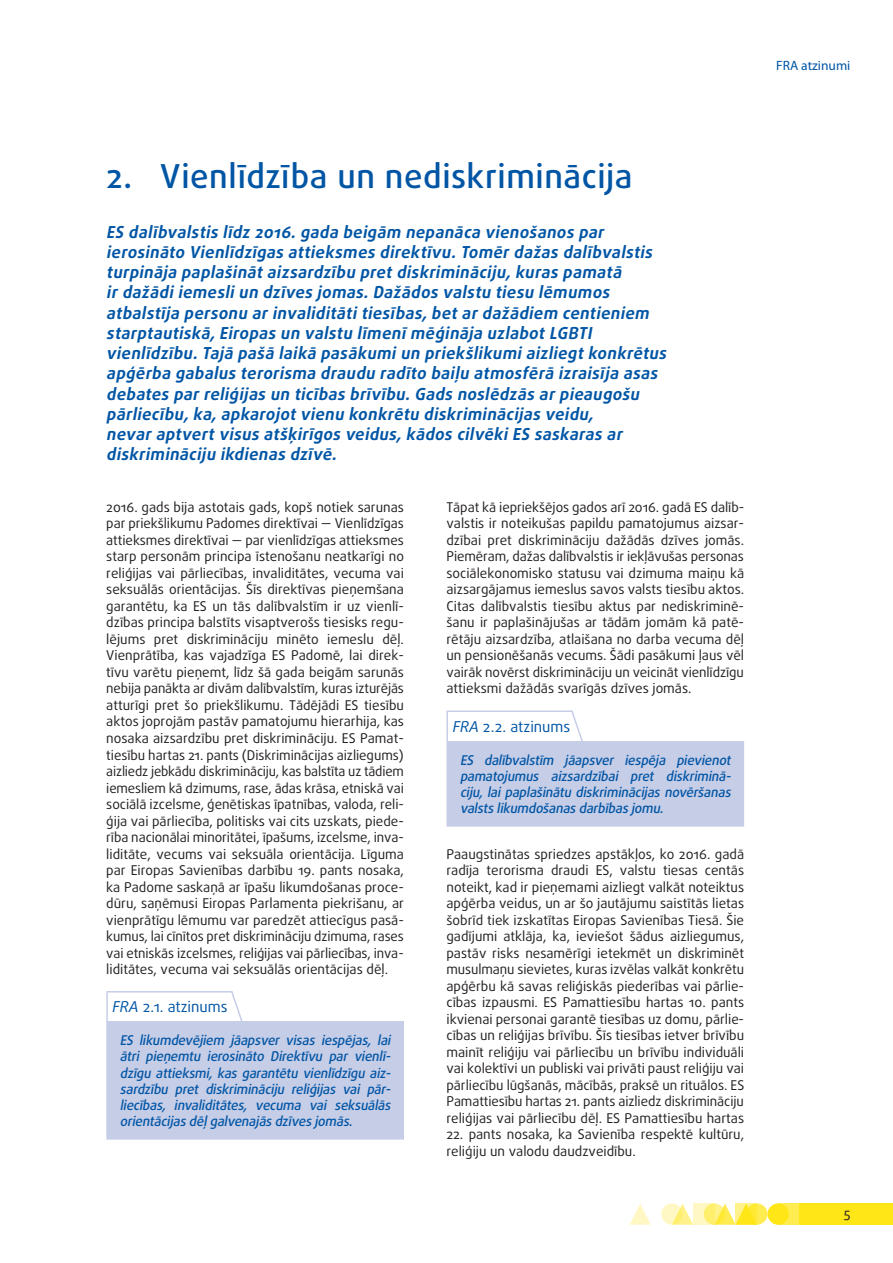
<style>
.page{position:relative;width:893px;height:1263px;background:#fff}
.page>*{position:absolute;margin:0;border:0;box-sizing:border-box;transform-origin:0 0}
.chapter_title{font:500 33px "Daxline Pro";letter-spacing:.015em;color:#0155a5}
.intro_chapter{font:italic 700 16.5px/20.2px "Daxline Pro";letter-spacing:.025em;color:#0155a5}
.opinion_header{font:15px "Daxline Pro";color:#0155a5}
.body_text{font:13.5px/16.5px "Daxline Pro";color:#231f20;text-align:justify}
.opinion_text{font:italic 500 13.5px/16.2px "Daxline Pro";letter-spacing:-.01em;color:#0155a5;text-align:justify}
.t1{font:13.5px "Myriad Pro";color:#0155a5}
.s1{font-style:italic}
</style>
<div class="page">
<div style="left:746px;top:1203px;width:21px;height:22px;background:#ffec50;border-radius:50%"></div>
<div style="left:778px;top:1203px;width:21px;height:22px;background:#ffec50"></div>
<div style="left:799px;top:1203px;width:94px;height:22px;background:#ffe616"></div>
<svg style="left:675px;top:1203px;width:18px;height:22px"></svg>
<svg style="left:629px;top:1204px;width:22px;height:21px"></svg>
<div style="left:767px;top:1203px;width:22px;height:22px;background:#ffe616;border-radius:50%"></div>
<svg style="left:718px;top:1203px;width:18px;height:22px"></svg>
<svg style="left:704px;top:1203px;width:21px;height:22px"></svg>
<svg style="left:661px;top:1203px;width:21px;height:22px"></svg>
<svg style="left:736px;top:1203px;width:21px;height:22px"></svg>
<svg style="left:693px;top:1203px;width:21px;height:22px"></svg>
<div style="left:107px;top:1022px;width:296px;height:117px;background:#c6cde7"></div>
<hr style="left:402px;top:1022px;width:2px;height:116px;background:#c6cde7">
<hr style="left:106px;top:992px;width:2px;height:30px;background:#c6cde7">
<hr style="left:106px;top:991px;width:126px;height:1px;background:#c6cde7">
<hr style="left:106px;top:1022px;width:2px;height:116px;background:#c6cde7">
<hr style="left:106px;top:1138px;width:126px;height:1px;background:#c6cde7">
<hr style="left:232px;top:1138px;width:172px;height:1px;background:#c6cde7">
<div style="left:447px;top:741px;width:296px;height:85px;background:#c6cde7"></div>
<hr style="left:743px;top:741px;width:1px;height:84px;background:#c6cde7">
<hr style="left:446px;top:712px;width:2px;height:29px;background:#c6cde7">
<hr style="left:446px;top:710px;width:126px;height:2px;background:#c6cde7">
<hr style="left:446px;top:741px;width:2px;height:84px;background:#c6cde7">
<hr style="left:446px;top:825px;width:126px;height:2px;background:#c6cde7">
<hr style="left:572px;top:825px;width:172px;height:2px;background:#c6cde7">
<svg style="left:230px;top:991px;width:14px;height:31px"></svg>
<svg style="left:570px;top:710px;width:13px;height:31px"></svg>
<p class="t1" style="left:776px;top:57px;width:76px">FRA atzinumi</p>
<p class="chapter_title" style="left:106px;top:154px;width:528px">2. Vienlīdzība un nediskriminācija</p>
<p class="intro_chapter" style="left:106px;top:222px;width:565px">ES dalībvalstis līdz 2016.gada beigām nepanāca vienošanos par ierosināto Vienlīdzīgas attieksmes direktīvu.Tomērdažas dalībvalstis turpināja paplašinātaizsardzību pretdiskrimināciju,kuras pamatā irdažādiiemesliun dzīves jomas.Dažādos valstu tiesu lēmumos atbalstīja personu arinvaliditātitiesības,betardažādiem centieniem starptautiskā,Eiropas un valstu līmenīmēģināja uzlabotLGBTI vienlīdzību.Tajā pašā laikā pasākumiun priekšlikumiaizliegtkonkrētus apģērba gabalus terorisma draudu radīto baiļu atmosfērā izraisīja asas debates parreliģijas un ticības brīvību.Gads noslēdzās arpieaugošu pārliecību,ka,apkarojotvienu konkrētu diskriminācijas veidu, nevaraptvertvisus atšķirīgos veidus,kādos cilvēkiES saskaras ar diskrimināciju ikdienas dzīvē.</p>
<p class="body_text" style="left:106px;top:499px;width:299px">2016. gads bija astotais gads, kopš notiek sarunas par priekšlikumu Padomes direktīvai — Vienlīdzīgas attieksmes direktīvai — par vienlīdzīgas attieksmes starp personām principa īstenošanu neatkarīgi no reliģijas vai pārliecības, invaliditātes, vecuma vai seksuālās orientācijas. Šīs direktīvas pieņemšana garantētu, ka ES un tās dalībvalstīm ir uz vienlī&shy;dzības principa balstīts visaptverošs tiesisks regu&shy;lējums pret diskrimināciju minēto iemeslu dēļ.<br>Vienprātība, kas vajadzīga ES Padomē, lai direk&shy;tīvu varētu pieņemt, līdz šā gada beigām sarunās nebija panākta ar divām dalībvalstīm, kuras izturējās atturīgi pret šo priekšlikumu. Tādējādi ES tiesību aktos joprojām pastāv pamatojumu hierarhija, kas nosaka aizsardzību pret diskrimināciju. ES Pamat&shy;tiesību hartas 21. pants (Diskriminācijas aizliegums) aizliedz jebkādu diskrimināciju, kas balstīta uz tādiem iemesliem kā dzimums, rase, ādas krāsa, etniskā vai sociālā izcelsme, ģenētiskas īpatnības, valoda, reli&shy;ģija vai pārliecība, politisks vai cits uzskats, piede&shy;rība nacionālai minoritātei, īpašums, izcelsme, inva&shy;liditāte, vecums vai seksuāla orientācija. Līguma par Eiropas Savienības darbību 19. pants nosaka, ka Padome saskaņā ar īpašu likumdošanas proce&shy;dūru, saņēmusi Eiropas Parlamenta piekrišanu, ar vienprātīgu lēmumu var paredzēt attiecīgus pasā&shy;kumus, lai cīnītos pret diskrimināciju dzimuma, rases vai etniskās izcelsmes, reliģijas vai pārliecības, inva&shy;liditātes, vecuma vai seksuālās orientācijas dēļ.</p>
<p class="opinion_header" style="left:112px;top:997px;width:117px"><span class="s1">FRA</span> 2.1. atzinums</p>
<p class="opinion_text" style="left:120px;top:1032px;width:275px">ES likumdevējiem jāapsver visas iespējas, lai ātri pieņemtu ierosināto Direktīvu par vienlī&shy;dzīgu attieksmi, kas garantētu vienlīdzīgu aiz&shy;sardzību pret diskrimināciju reliģijas vai pār&shy;liecības, invaliditātes, vecuma vai seksuālās orientācijasdēļgalvenajāsdzīvesjomās.</p>
<p class="body_text" style="left:446px;top:499px;width:299px">Tāpat kā iepriekšējos gados arī 2016. gadā ES dalīb&shy;valstis ir noteikušas papildu pamatojumus aizsar&shy;dzībai pret diskrimināciju dažādās dzīves jomās.<br>Piemēram, dažas dalībvalstis ir iekļāvušas personas sociālekonomisko statusu vai dzimuma maiņu kā aizsargājamus iemeslus savos valsts tiesību aktos.<br>Citas dalībvalstis tiesību aktus par nediskriminē&shy;šanu ir paplašinājušas ar tādām jomām kā patē&shy;rētāju aizsardzība, atlaišana no darba vecuma dēļ un pensionēšanās vecums. Šādi pasākumi ļaus vēl vairāk novērst diskrimināciju un veicināt vienlīdzīgu attieksmi dažādās svarīgās dzīves jomās.</p>
<p class="opinion_header" style="left:453px;top:716px;width:119px"><span class="s1">FRA</span> 2.2. atzinums</p>
<p class="opinion_text" style="left:460px;top:752px;width:275px">ES dalībvalstīm jāapsver iespēja pievienot pamatojumus aizsardzībai pret diskriminā&shy;ciju, lai paplašinātu diskriminācijas novēršanas valstslikumdošanasdarbībasjomu.</p>
<p class="body_text" style="left:446px;top:845px;width:299px">Paaugstinātas spriedzes apstākļos, ko 2016. gadā radīja terorisma draudi ES, valstu tiesas centās noteikt, kad ir pieņemami aizliegt valkāt noteiktus apģērba veidus, un ar šo jautājumu saistītās lietas šobrīd tiek izskatītas Eiropas Savienības Tiesā. Šie gadījumi atklāja, ka, ieviešot šādus aizliegumus, pastāv risks nesamērīgi ietekmēt un diskriminēt musulmaņu sievietes, kuras izvēlas valkāt konkrētu apģērbu kā savas reliģiskās piederības vai pārlie&shy;cības izpausmi. ES Pamattiesību hartas 10. pants ikvienai personai garantē tiesības uz domu, pārlie&shy;cības un reliģijas brīvību. Šīs tiesības ietver brīvību mainīt reliģiju vai pārliecību un brīvību individuāli vai kolektīvi un publiski vai privāti paust reliģiju vai pārliecību lūgšanās, mācībās, praksē un rituālos. ES Pamattiesību hartas 21. pants aizliedz diskrimināciju reliģijas vai pārliecību dēļ. ES Pamattiesību hartas</p>
<p class="body_text" style="left:446px;top:1126px;width:299px">22. pants nosaka, ka Savienība respektē kultūru, reliģiju un valodu daudzveidību.</p>
<p class="body_text" style="left:844px;top:1205px;width:8px">5</p>
</div>
